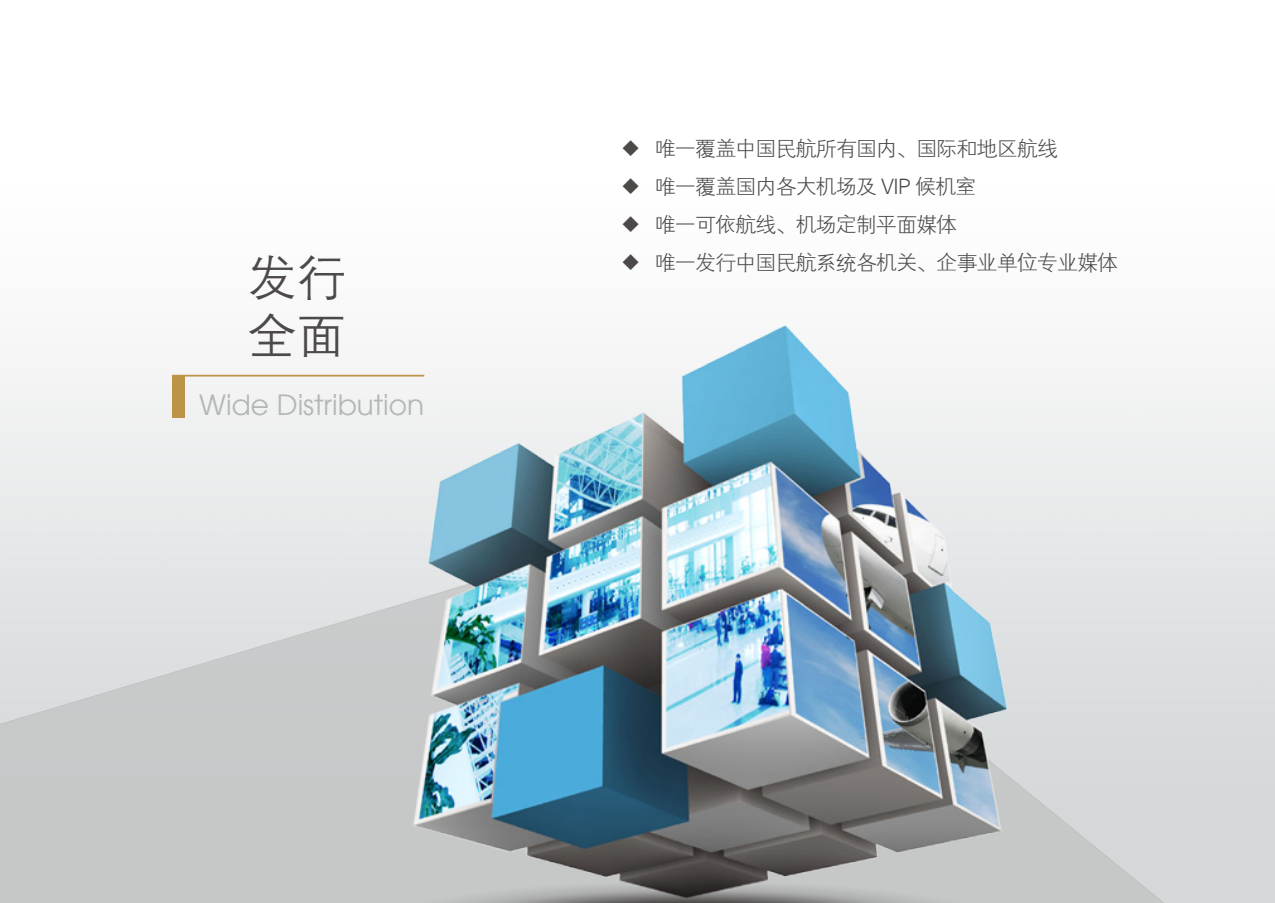
<style>
.page{position:relative;width:1275px;height:903px;background:#fff}
.page>*{position:absolute;margin:0;border:0;box-sizing:border-box;transform-origin:0 0}
.t1{font:49px/58.8px "FZZDXJW GB1 0";color:#4c4948}
.t2{font:28px "Avant Garde";color:#b5b6b6}
.t3{font:21.18px "FZXH1 JW GB1 0";letter-spacing:-.05em;color:#4c4948}
</style>
<div class="page">
<img style="left:0;top:371px;width:1275px;height:532px">
<svg style="left:0;top:517px;width:1183px;height:386px;background:#d3d5d6"></svg>
<img style="left:334px;top:325px;width:739px;height:578px">
<hr style="left:173px;top:375px;width:251px;height:1px;background:#bb9448">
<div style="left:173px;top:376px;width:12px;height:42px;background:#bb9448"></div>
<h1 class="t1" style="left:248px;top:250px;width:99px">发行全面</h1>
<h2 class="t2" style="left:199px;top:388px;width:227px">Wide Distribution</h2>
<p class="t3" style="left:620px;top:137px;width:439px">◆ 唯一覆盖中国民航所有国内、国际和地区航线</p>
<p class="t3" style="left:620px;top:175px;width:358px">◆ 唯一覆盖国内各大机场及 VIP 候机室</p>
<p class="t3" style="left:620px;top:213px;width:339px">◆ 唯一可依航线、机场定制平面媒体</p>
<p class="t3" style="left:620px;top:251px;width:500px">◆ 唯一发行中国民航系统各机关、企事业单位专业媒体</p>
</div>
